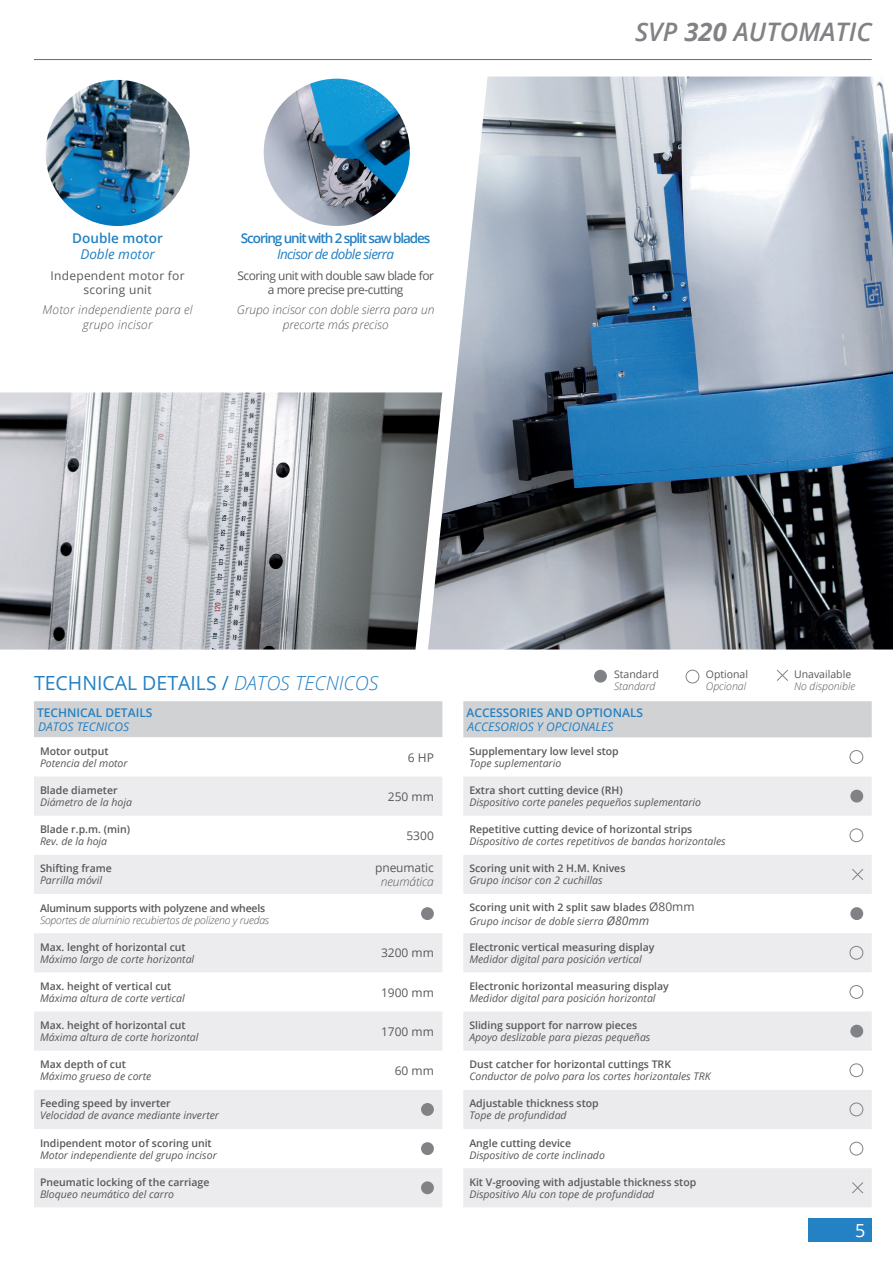
<style>
.page{position:relative;width:893px;height:1263px;background:#fff}
.page>*{position:absolute;margin:0;border:0;box-sizing:border-box;transform-origin:0 0}
.t1{font:italic 600 25.5px "Open Sans";letter-spacing:.005em;color:#808285}
.t2{font:19.5px "Open Sans";color:#2381c4}
.t3{font:18px "Open Sans";color:#fff}
.t4{font:600 13.5px "Open Sans";letter-spacing:-.08em;color:#2381c4}
.t5{font:italic 13.5px "Open Sans";letter-spacing:-.05em;color:#2381c4}
.t6{font:600 13.5px "Open Sans";color:#2381c4}
.t7{font:italic 13.5px "Open Sans";color:#2381c4}
.t8{font:italic 300 12px/14.4px "Open Sans";color:#57585a;text-align:center}
.t9{font:12px/14.4px "Open Sans";letter-spacing:-.04em;color:#57585a;text-align:center}
.t10{font:12px "Open Sans";letter-spacing:-.01em;color:#57585a}
.t11{font:600 12px "Open Sans";color:#2381c4}
.t12{font:italic 300 12px/14.4px "Open Sans";letter-spacing:.02em;color:#57585a;text-align:center}
.t13{font:italic 12px "Open Sans";color:#2381c4}
.t14{font:12px/14.4px "Open Sans";letter-spacing:.02em;color:#57585a;text-align:center}
.t15{font:italic 10.5px "Open Sans";color:#57585a}
.t16{font:600 10.5px "Open Sans";color:#57585a}
.t17{font:italic 300 10.5px "Open Sans";letter-spacing:-.02em;color:#57585a}
.t18{font:600 10.5px "Open Sans";letter-spacing:-.02em;color:#57585a}
.t19{font:italic 300 10.5px "Open Sans";color:#57585a}
.t20{font:10.5px "Open Sans";color:#57585a}
.s1{font-weight:700}
.s2{font-weight:300;font-style:italic}
.s3{font-weight:400;font-size:12px}
.s4{font-size:12px}
</style>
<div class="page">
<div style="left:808px;top:1218px;width:64px;height:24px;background:#2381c4"></div>
<hr style="left:34px;top:59px;width:838px;height:1px;background:#2381c4">
<img style="left:0;top:392px;width:428px;height:257px">
<div style="left:34px;top:701px;width:408px;height:36px;background:#d1d2d4"></div>
<svg style="left:34px;top:777px;width:408px;height:430px;fill:#ececee"></svg>
<div style="left:421px;top:907px;width:13px;height:13px;background:#808285;border-radius:50%"></div>
<div style="left:421px;top:1103px;width:13px;height:13px;background:#808285;border-radius:50%"></div>
<div style="left:421px;top:1142px;width:13px;height:13px;background:#808285;border-radius:50%"></div>
<div style="left:421px;top:1181px;width:13px;height:13px;background:#808285;border-radius:50%"></div>
<div style="left:463px;top:701px;width:409px;height:36px;background:#d1d2d4"></div>
<svg style="left:463px;top:777px;width:409px;height:195px;fill:#ececee"></svg>
<svg style="left:463px;top:1012px;width:409px;height:195px;fill:#ebebed"></svg>
<div style="left:850px;top:750px;width:13px;height:14px;border:1px solid #808285;border-radius:50%"></div>
<div style="left:850px;top:790px;width:13px;height:12px;background:#808285;border-radius:50%"></div>
<div style="left:850px;top:828px;width:13px;height:14px;border:1px solid #808285;border-radius:50%"></div>
<svg style="left:851px;top:868px;width:13px;height:13px"></svg>
<div style="left:850px;top:907px;width:13px;height:13px;background:#808285;border-radius:50%"></div>
<div style="left:850px;top:946px;width:13px;height:13px;border:1px solid #808285;border-radius:50%"></div>
<div style="left:850px;top:985px;width:13px;height:14px;border:1px solid #808285;border-radius:50%"></div>
<div style="left:850px;top:1025px;width:13px;height:12px;background:#808285;border-radius:50%"></div>
<div style="left:850px;top:1063px;width:13px;height:14px;border:1px solid #808285;border-radius:50%"></div>
<div style="left:850px;top:1103px;width:13px;height:13px;border:1px solid #808285;border-radius:50%"></div>
<div style="left:850px;top:1142px;width:13px;height:13px;border:1px solid #808285;border-radius:50%"></div>
<svg style="left:851px;top:1181px;width:13px;height:13px"></svg>
<div style="left:594px;top:670px;width:13px;height:13px;background:#808285;border-radius:50%"></div>
<div style="left:686px;top:670px;width:13px;height:13px;border:1px solid #808285;border-radius:50%"></div>
<svg style="left:777px;top:669px;width:11px;height:12px"></svg>
<img style="left:428px;top:77px;width:465px;height:572px">
<img style="left:264px;top:79px;width:146px;height:147px">
<img style="left:46px;top:80px;width:144px;height:146px">
<p class="t6" style="left:72px;top:228px;width:92px">Double motor</p>
<p class="t7" style="left:80px;top:245px;width:76px">Doble motor</p>
<p class="t14" style="left:51px;top:268px;width:135px">Independent motor for scoring unit</p>
<p class="t12" style="left:43px;top:302px;width:152px">Motor independiente para el grupo incisor</p>
<p class="t4" style="left:241px;top:228px;width:191px">Scoring unit with 2 split saw blades</p>
<p class="t5" style="left:277px;top:245px;width:119px">Incisor de doble sierra</p>
<p class="t9" style="left:237px;top:268px;width:198px">Scoring unit with double saw blade for a more precise pre-cutting</p>
<p class="t8" style="left:237px;top:302px;width:199px">Grupo incisor con doble sierra para un precorte más preciso</p>
<p class="t1" style="left:635px;top:15px;width:238px">SVP <span class="s1">320</span> AUTOMATIC</p>
<p class="t20" style="left:614px;top:667px;width:46px">Standard</p>
<p class="t19" style="left:614px;top:679px;width:43px">Standard</p>
<p class="t20" style="left:706px;top:667px;width:44px">Optional</p>
<p class="t19" style="left:706px;top:679px;width:42px">Opcional</p>
<p class="t20" style="left:794px;top:667px;width:59px">Unavailable</p>
<p class="t2" style="left:34px;top:669px;width:346px">TECHNICAL DETAILS / <span class="s2">DATOS TECNICOS</span></p>
<p class="t19" style="left:794px;top:679px;width:63px">No disponible</p>
<p class="t11" style="left:37px;top:704px;width:117px">TECHNICAL DETAILS</p>
<p class="t13" style="left:38px;top:718px;width:92px">DATOS TECNICOS</p>
<p class="t16" style="left:40px;top:744px;width:70px">Motor output</p>
<p class="t15" style="left:40px;top:756px;width:89px">Potencia del motor</p>
<p class="t16" style="left:40px;top:783px;width:79px">Blade diameter</p>
<p class="t15" style="left:40px;top:795px;width:93px">Diámetro de la hoja</p>
<p class="t16" style="left:40px;top:822px;width:92px">Blade r.p.m. (min)</p>
<p class="t15" style="left:40px;top:834px;width:69px">Rev. de la hoja</p>
<p class="t16" style="left:40px;top:861px;width:73px">Shifting frame</p>
<p class="t15" style="left:40px;top:873px;width:64px">Parrilla móvil</p>
<p class="t18" style="left:40px;top:901px;width:227px">Aluminum supports with polyzene and wheels</p>
<p class="t17" style="left:40px;top:912px;width:231px">Soportes de aluminio recubiertos de polizeno y ruedas</p>
<p class="t16" style="left:40px;top:940px;width:147px">Max. lenght of horizontal cut</p>
<p class="t15" style="left:40px;top:952px;width:156px">Máximo largo de corte horizontal</p>
<p class="t16" style="left:40px;top:979px;width:133px">Max. height of vertical cut</p>
<p class="t15" style="left:40px;top:991px;width:146px">Máxima altura de corte vertical</p>
<p class="t16" style="left:40px;top:1018px;width:147px">Max. height of horizontal cut</p>
<p class="t15" style="left:40px;top:1030px;width:160px">Máxima altura de corte horizontal</p>
<p class="t16" style="left:40px;top:1057px;width:87px">Max depth of cut</p>
<p class="t15" style="left:40px;top:1069px;width:113px">Máximo grueso de corte</p>
<p class="t16" style="left:40px;top:1096px;width:132px">Feeding speed by inverter</p>
<p class="t15" style="left:40px;top:1108px;width:181px">Velocidad de avance mediante inverter</p>
<p class="t16" style="left:40px;top:1135px;width:173px">Indipendent motor of scoring unit</p>
<p class="t15" style="left:40px;top:1147px;width:178px">Motor independiente del grupo incisor</p>
<p class="t16" style="left:40px;top:1175px;width:171px">Pneumatic locking of the carriage</p>
<p class="t15" style="left:40px;top:1187px;width:136px">Bloqueo neumático del carro</p>
<p class="t10" style="left:408px;top:749px;width:28px">6 HP</p>
<p class="t10" style="left:388px;top:788px;width:48px">250 mm</p>
<p class="t10" style="left:406px;top:827px;width:29px">5300</p>
<p class="t10" style="left:375px;top:860px;width:60px">pneumatic</p>
<p class="t8" style="left:381px;top:874px;width:54px">neumática</p>
<p class="t10" style="left:381px;top:945px;width:54px">3200 mm</p>
<p class="t10" style="left:381px;top:984px;width:54px">1900 mm</p>
<p class="t10" style="left:381px;top:1023px;width:54px">1700 mm</p>
<p class="t10" style="left:395px;top:1062px;width:41px">60 mm</p>
<p class="t11" style="left:466px;top:704px;width:178px">ACCESSORIES AND OPTIONALS</p>
<p class="t13" style="left:468px;top:718px;width:147px">ACCESORIOS Y OPCIONALES</p>
<p class="t16" style="left:469px;top:744px;width:151px">Supplementary low level stop</p>
<p class="t15" style="left:469px;top:756px;width:93px">Tope suplementario</p>
<p class="t16" style="left:469px;top:783px;width:155px">Extra short cutting device (RH)</p>
<p class="t15" style="left:469px;top:795px;width:233px">Dispositivo corte paneles pequeños suplementario</p>
<p class="t16" style="left:469px;top:822px;width:225px">Repetitive cutting device of horizontal strips</p>
<p class="t15" style="left:469px;top:834px;width:258px">Dispositivo de cortes repetitivos de bandas horizontales</p>
<p class="t16" style="left:469px;top:861px;width:158px">Scoring unit with 2 H.M. Knives</p>
<p class="t15" style="left:469px;top:873px;width:135px">Grupo incisor con 2 cuchillas</p>
<p class="t16" style="left:469px;top:900px;width:227px">Scoring unit with 2 split saw blades <span class="s3">Ø80mm</span></p>
<p class="t15" style="left:469px;top:914px;width:182px">Grupo incisor de doble sierra <span class="s4">Ø80mm</span></p>
<p class="t16" style="left:469px;top:940px;width:187px">Electronic vertical measuring display</p>
<p class="t15" style="left:469px;top:952px;width:174px">Medidor digital para posición vertical</p>
<p class="t16" style="left:469px;top:979px;width:201px">Electronic horizontal measuring display</p>
<p class="t15" style="left:469px;top:991px;width:188px">Medidor digital para posición horizontal</p>
<p class="t16" style="left:469px;top:1018px;width:169px">Sliding support for narrow pieces</p>
<p class="t15" style="left:469px;top:1030px;width:183px">Apoyo deslizable para piezas pequeñas</p>
<p class="t16" style="left:469px;top:1057px;width:203px">Dust catcher for horizontal cuttings TRK</p>
<p class="t15" style="left:469px;top:1069px;width:243px">Conductor de polvo para los cortes horizontales TRK</p>
<p class="t16" style="left:469px;top:1096px;width:131px">Adjustable thickness stop</p>
<p class="t15" style="left:469px;top:1108px;width:99px">Tope de profundidad</p>
<p class="t16" style="left:469px;top:1135px;width:103px">Angle cutting device</p>
<p class="t15" style="left:469px;top:1147px;width:137px">Dispositivo de corte inclinado</p>
<p class="t16" style="left:469px;top:1175px;width:229px">Kit V-grooving with adjustable thickness stop</p>
<p class="t15" style="left:469px;top:1187px;width:186px">Dispositivo Alu con tope de profundidad</p>
<h3 class="t3" style="left:855px;top:1218px;width:12px">5</h3>
</div>
